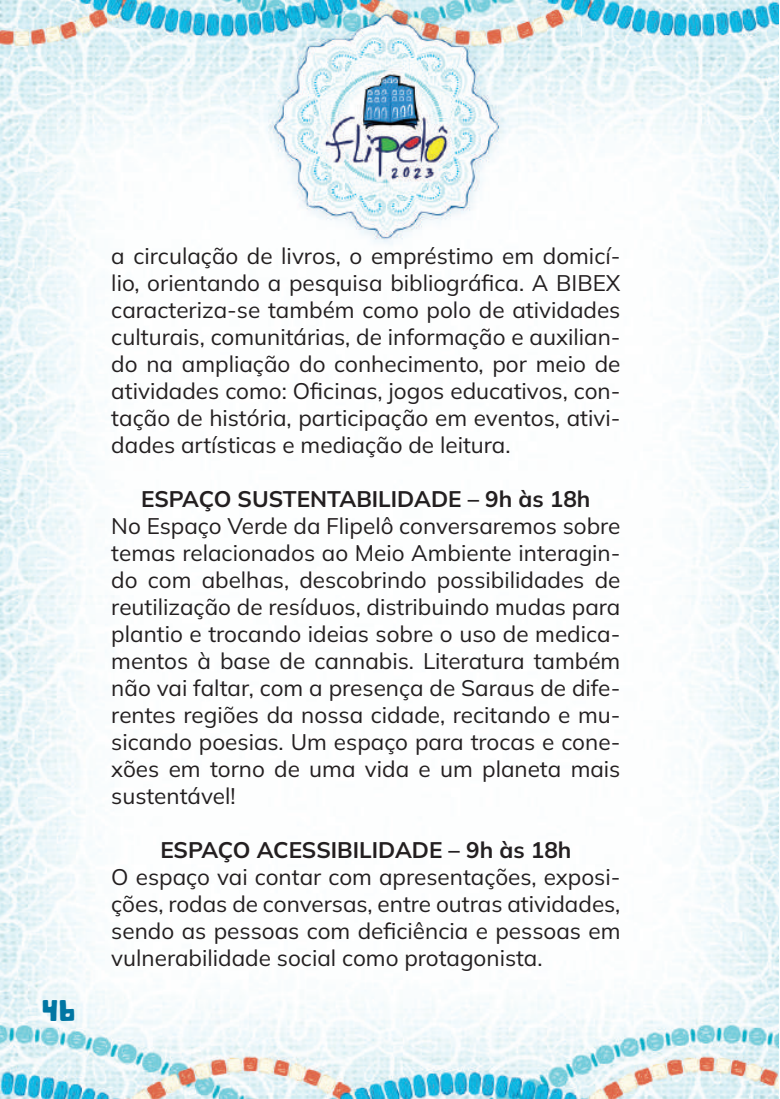
<style>
.page{position:relative;width:780px;height:1099px;background:#fff}
.page>*{position:absolute;margin:0;border:0;box-sizing:border-box;transform-origin:0 0}
.t1{font:30px "Cactus";color:#0076a3}
.t2{font:22.5px/27px "Mulish";color:#231f20;text-align:justify}
.t3{font:700 22.5px "Mulish";color:#231f20}
</style>
<div class="page">
<img style="left:0;top:0;width:778px;height:1098px">
<h1 class="t1" style="left:41px;top:993px;width:36px">46</h1>
<p class="t2" style="left:111px;top:241px;width:510px">a circulação de livros, o empréstimo em domicí&shy;lio, orientando a pesquisa bibliográfica. A BIBEX caracteriza-se também como polo de atividades culturais, comunitárias, de informação e auxilian&shy;do na ampliação do conhecimento, por meio de atividades como: Oficinas, jogos educativos, con&shy;tação de história, participação em eventos, ativi&shy;dades artísticas e mediação de leitura.</p>
<p class="t3" style="left:141px;top:483px;width:451px">ESPAÇO SUSTENTABILIDADE – 9h às 18h</p>
<p class="t2" style="left:111px;top:511px;width:510px">No Espaço Verde da Flipelô conversaremos sobre temas relacionados ao Meio Ambiente interagin&shy;do com abelhas, descobrindo possibilidades de reutilização de resíduos, distribuindo mudas para plantio e trocando ideias sobre o uso de medica&shy;mentos à base de cannabis. Literatura também não vai faltar, com a presença de Saraus de dife&shy;rentes regiões da nossa cidade, recitando e mu&shy;sicando poesias. Um espaço para trocas e cone&shy;xões em torno de uma vida e um planeta mais sustentável!</p>
<p class="t3" style="left:160px;top:834px;width:412px">ESPAÇO ACESSIBILIDADE – 9h às 18h</p>
<p class="t2" style="left:111px;top:862px;width:510px">O espaço vai contar com apresentações, exposi&shy;ções, rodas de conversas, entre outras atividades, sendo as pessoas com deficiência e pessoas em vulnerabilidade social como protagonista.</p>
</div>
